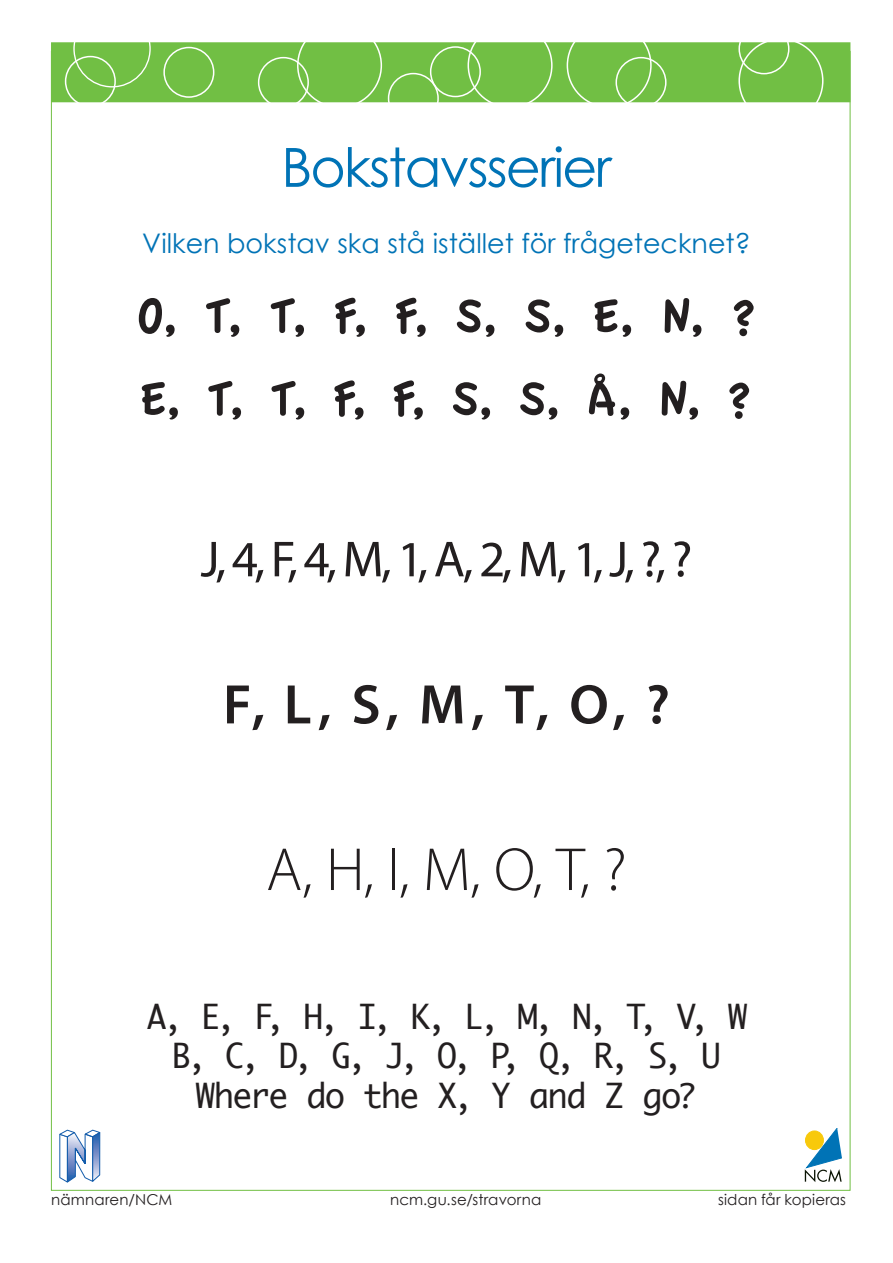
<style>
.page{position:relative;width:893px;height:1263px;background:#fff}
.page>*{position:absolute;margin:0;border:0;box-sizing:border-box;transform-origin:0 0}
.t1{font:300 61.35px "Myriad Pro";color:#231f20}
.t2{font:600 56.1px "Myriad Pro";color:#231f20}
.E-titel{font:54px "Century Gothic";letter-spacing:-.035em;color:#0073b6}
.t3{font:51px "Apple Casual";color:#231f20}
.t4{font:51px "Myriad Pro";color:#231f20}
.t5{font:33px "Monaco";letter-spacing:-.04em;color:#231f20}
.E-undertitel{font:27px "Century Gothic";color:#0073b6}
.t6{font:15px "Century Gothic";letter-spacing:.015em;color:#231f20}
</style>
<div class="page">
<svg style="left:60px;top:1130px;width:40px;height:52px"></svg>
<svg style="left:805px;top:1128px;width:37px;height:54px"></svg>
<div style="left:51px;top:42px;width:799px;height:60px;background:#71bf44"></div>
<div style="left:73px;top:10px;width:78px;height:77px;border:1px solid #fff;border-radius:50%"></div>
<div style="left:65px;top:56px;width:51px;height:51px;border:2px solid #fff;border-radius:50%"></div>
<div style="left:258px;top:57px;width:51px;height:51px;border:2px solid #fff;border-radius:50%"></div>
<div style="left:297px;top:23px;width:85px;height:85px;border:2px solid #fff;border-radius:50%"></div>
<div style="left:388px;top:73px;width:51px;height:51px;border:2px solid #fff;border-radius:50%"></div>
<div style="left:430px;top:46px;width:51px;height:51px;border:2px solid #fff;border-radius:50%"></div>
<div style="left:468px;top:23px;width:85px;height:85px;border:2px solid #fff;border-radius:50%"></div>
<div style="left:567px;top:23px;width:85px;height:85px;border:2px solid #fff;border-radius:50%"></div>
<div style="left:615px;top:57px;width:51px;height:51px;border:2px solid #fff;border-radius:50%"></div>
<div style="left:163px;top:47px;width:51px;height:51px;border:2px solid #fff;border-radius:50%"></div>
<div style="left:738px;top:38px;width:85px;height:85px;border:2px solid #fff;border-radius:50%"></div>
<div style="left:738px;top:23px;width:51px;height:51px;border:2px solid #fff;border-radius:50%"></div>
<p class="E-titel" style="left:281px;top:134px;width:332px">Bokstavsserier</p>
<p class="E-undertitel" style="left:142px;top:227px;width:610px">Vilken bokstav ska stå istället för frågetecknet?</p>
<p class="t3" style="left:136px;top:288px;width:622px">O, T, T, F, F, S, S, E, N, ?</p>
<p class="t3" style="left:140px;top:371px;width:614px">E, T, T, F, F, S, S, Å, N, ?</p>
<p class="t4" style="left:201px;top:528px;width:493px">J, 4, F, 4, M, 1, A, 2, M, 1, J, ?, ?</p>
<p class="t2" style="left:223px;top:669px;width:448px">F, L, S, M, T, O, ?</p>
<p class="t1" style="left:266px;top:836px;width:362px">A, H, I, M, O, T, ?</p>
<p class="t5" style="left:147px;top:988px;width:602px">A, E, F, H, I, K, L, M, N, T, V, W</p>
<p class="t5" style="left:172px;top:1028px;width:550px">B, C, D, G, J, O, P, Q, R, S, U</p>
<p class="t5" style="left:196px;top:1068px;width:503px">Where do the X, Y and Z go?</p>
<p class="t6" style="left:51px;top:1190px;width:123px">nämnaren/NCM</p>
<p class="t6" style="left:390px;top:1190px;width:153px">ncm.gu.se/stravorna</p>
<p class="t6" style="left:718px;top:1190px;width:130px">sidan får kopieras</p>
</div>
